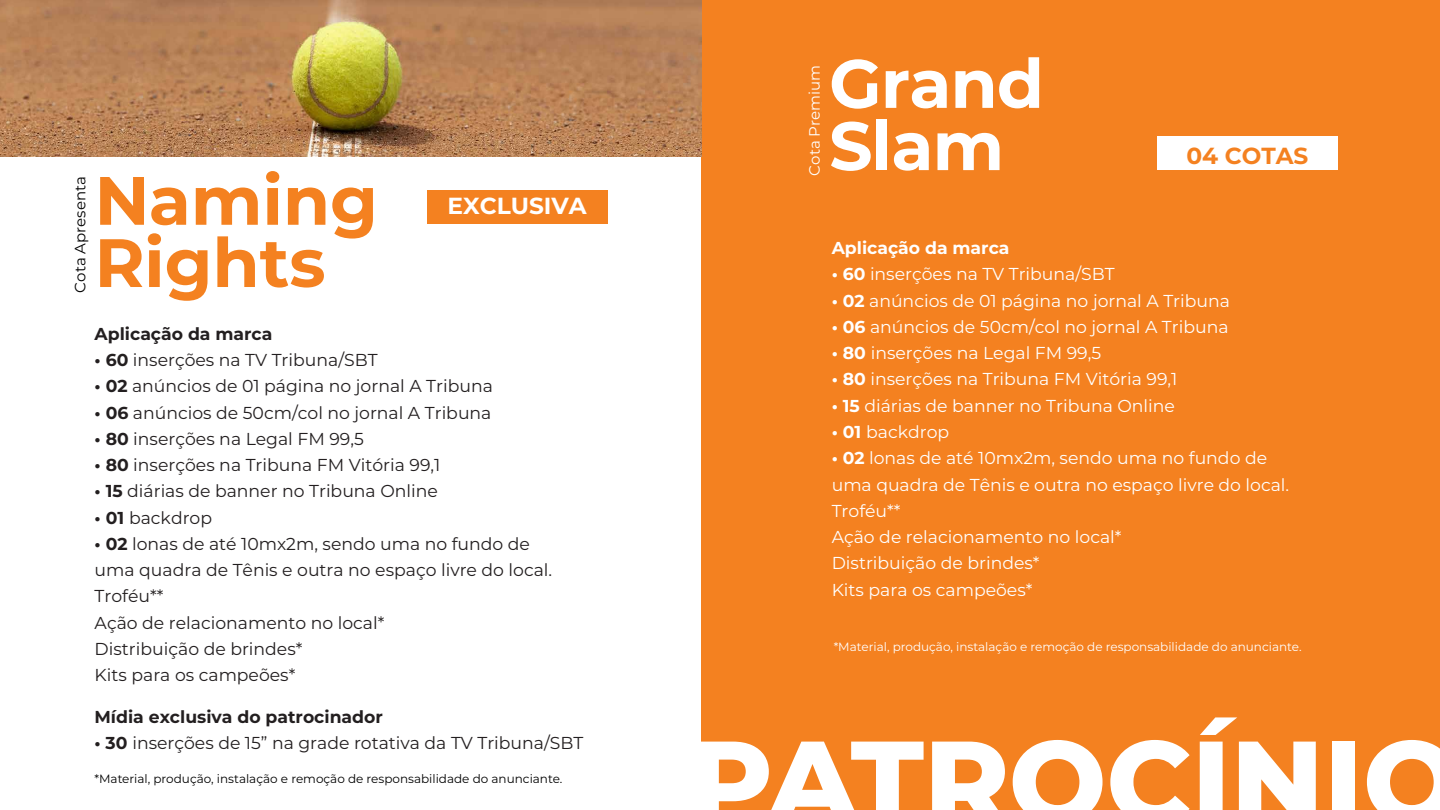
<style>
.page{position:relative;width:1440px;height:810px;background:#fff}
.page>*{position:absolute;margin:0;border:0;box-sizing:border-box;transform-origin:0 0}
.t1{font:800 115.43px "Montserrat";color:#fff}
.t2{font:700 68.25px/62.2px "Montserrat";color:#f48120}
.t3{font:700 68.25px/62.2px "Montserrat";letter-spacing:-.015em;color:#fff}
.t4{font:700 23.25px "Montserrat";color:#fff}
.t5{font:700 23.25px "Montserrat";color:#f48120}
.t6{font:17.25px/26.2px "Montserrat";color:#231f20}
.t7{font:17.25px/26.2px "Montserrat";color:#fff}
.t8{font:700 17.25px "Montserrat";color:#231f20}
.t9{font:700 17.25px "Montserrat";color:#fff}
.t10{font:15px "Montserrat";color:#000}
.t11{font:15px "Montserrat";color:#fff}
.t12{font:12px "Montserrat";color:#000}
.t13{font:12px "Montserrat";color:#fff}
.s1{font-weight:700}
</style>
<div class="page">
<div style="left:701px;top:1px;width:739px;height:809px;background:#f48120"></div>
<img style="left:0;top:1px;width:701px;height:156px">
<div style="left:427px;top:190px;width:181px;height:34px;background:#f48120"></div>
<div style="left:1157px;top:136px;width:181px;height:34px;background:#fff"></div>
<p class="t10" style="left:70px;top:293px;width:118px;rotate:-90deg">Cota Apresenta</p>
<h2 class="t2" style="left:95px;top:166px;width:285px">Naming<br>Rights</h2>
<p class="t8" style="left:95px;top:321px;width:179px">Aplicação da marca</p>
<p class="t6" style="left:95px;top:346px;width:285px"><span class="s1">• 60</span> inserções na TV Tribuna/SBT</p>
<p class="t6" style="left:95px;top:372px;width:400px"><span class="s1">• 02</span> anúncios de 01 página no jornal A Tribuna</p>
<p class="t6" style="left:95px;top:399px;width:398px"><span class="s1">• 06</span> anúncios de 50cm/col no jornal A Tribuna</p>
<p class="t6" style="left:95px;top:425px;width:271px"><span class="s1">• 80</span> inserções na Legal FM 99,5</p>
<p class="t6" style="left:95px;top:451px;width:347px"><span class="s1">• 80</span> inserções na Tribuna FM Vitória 99,1</p>
<p class="t6" style="left:95px;top:477px;width:345px"><span class="s1">• 15</span> diárias de banner no Tribuna Online</p>
<p class="t6" style="left:95px;top:504px;width:119px"><span class="s1">• 01</span> backdrop</p>
<p class="t6" style="left:95px;top:530px;width:459px"><span class="s1">• 02</span> lonas de até 10mx2m, sendo uma no fundo de uma quadra de Tênis e outra no espaço livre do local.<br>Troféu**<br>Ação de relacionamento no local*<br>Distribuição de brindes*<br>Kits para os campeões*</p>
<h3 class="t4" style="left:447px;top:189px;width:141px">EXCLUSIVA</h3>
<p class="t8" style="left:95px;top:704px;width:290px">Mídia exclusiva do patrocinador</p>
<p class="t6" style="left:95px;top:729px;width:490px"><span class="s1">• 30</span> inserções de 15” na grade rotativa da TV Tribuna/SBT</p>
<p class="t12" style="left:95px;top:771px;width:470px">*Material, produção, instalação e remoção de responsabilidade do anunciante.</p>
<p class="t11" style="left:804px;top:176px;width:112px;rotate:-90deg">Cota Premium</p>
<h2 class="t3" style="left:829px;top:49px;width:216px">Grand<br>Slam</h2>
<h3 class="t5" style="left:1186px;top:139px;width:124px">04 COTAS</h3>
<p class="t9" style="left:832px;top:236px;width:179px">Aplicação da marca</p>
<p class="t7" style="left:832px;top:261px;width:285px"><span class="s1">• 60</span> inserções na TV Tribuna/SBT</p>
<p class="t7" style="left:832px;top:287px;width:400px"><span class="s1">• 02</span> anúncios de 01 página no jornal A Tribuna</p>
<p class="t7" style="left:832px;top:313px;width:398px"><span class="s1">• 06</span> anúncios de 50cm/col no jornal A Tribuna</p>
<p class="t7" style="left:832px;top:339px;width:271px"><span class="s1">• 80</span> inserções na Legal FM 99,5</p>
<p class="t7" style="left:832px;top:366px;width:347px"><span class="s1">• 80</span> inserções na Tribuna FM Vitória 99,1</p>
<p class="t7" style="left:832px;top:392px;width:345px"><span class="s1">• 15</span> diárias de banner no Tribuna Online</p>
<p class="t7" style="left:832px;top:418px;width:119px"><span class="s1">• 01</span> backdrop</p>
<p class="t7" style="left:832px;top:444px;width:459px"><span class="s1">• 02</span> lonas de até 10mx2m, sendo uma no fundo de uma quadra de Tênis e outra no espaço livre do local.<br>Troféu**<br>Ação de relacionamento no local*<br>Distribuição de brindes*<br>Kits para os campeões*</p>
<p class="t13" style="left:834px;top:638px;width:470px">*Material, produção, instalação e remoção de responsabilidade do anunciante.</p>
<h1 class="t1" style="left:688px;top:697px;width:774px">PATROCÍNIO</h1>
</div>
